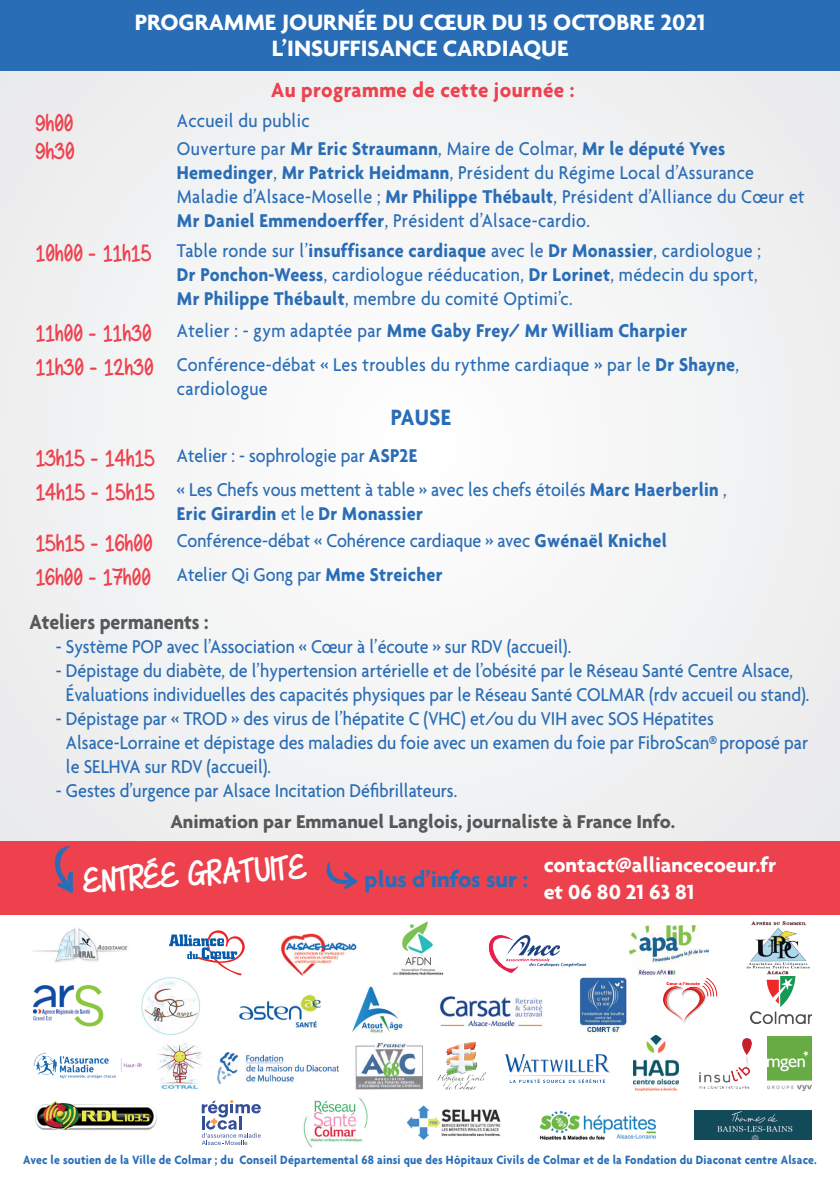
<style>
.page{position:relative;width:840px;height:1191px;background:#fff}
.page>*{position:absolute;margin:0;border:0;box-sizing:border-box;transform-origin:0 0}
.t1{font:700 38px "Swagger";color:#fff}
.SWAGGER_ROUGE_C13{font:700 24px "Swagger";letter-spacing:.02em;color:#ee414e;scale:.9 1}
.t2{font:700 24px "Agenda";color:#fff}
.SWAGGER_ROUGE_C13-2{font:700 24px "Agenda";color:#296db6}
.SWAGGER_ROUGE_C13-3{font:700 24px "Agenda";color:#296db6;scale:.9 1}
.t3{font:700 22px/26.4px "Agenda";color:#fff}
.t4{font:700 22px "Agenda";letter-spacing:.02em;color:#ee414e;scale:.95 1}
.t5{font:700 22px "Agenda";color:#57585a;scale:.9 1}
.t6{font:500 20px/24px "Agenda";color:#296db6;scale:.9 1}
.t7{font:500 20px/24px "Agenda";letter-spacing:.02em;color:#296db6;scale:.9 1}
.t8{font:700 20px "Agenda";color:#57585a}
.t9{font:700 20px "Agenda";letter-spacing:.02em;color:#296db6;scale:.9 1}
.t10{font:700 13px "Agenda";letter-spacing:.02em;color:#296db6;scale:.9 1}
.t11{font:900 4px "Arial";color:#ee1d23}
.s1{font-weight:700}
.s2{font-weight:500}
</style>
<div class="page">
<div style="left:0;top:0;width:839px;height:905px;background:#f2f3f4"></div>
<div style="left:0;top:841px;width:839px;height:73px;background:#ee414e"></div>
<svg style="left:326px;top:861px;width:31px;height:28px"></svg>
<svg style="left:55px;top:846px;width:18px;height:47px"></svg>
<div style="left:0;top:0;width:839px;height:71px;background:#296db6"></div>
<img style="left:32px;top:928px;width:96px;height:34px">
<svg style="left:169px;top:930px;width:75px;height:45px"></svg>
<img style="left:281px;top:933px;width:75px;height:42px">
<img style="left:392px;top:921px;width:51px;height:54px">
<img style="left:488px;top:935px;width:99px;height:39px">
<img style="left:629px;top:925px;width:79px;height:50px">
<img style="left:746px;top:921px;width:64px;height:54px">
<img style="left:32px;top:985px;width:72px;height:41px">
<img style="left:141px;top:977px;width:59px;height:58px">
<img style="left:239px;top:995px;width:82px;height:33px">
<img style="left:352px;top:986px;width:51px;height:47px">
<img style="left:440px;top:996px;width:103px;height:31px">
<img style="left:579px;top:978px;width:47px;height:55px">
<img style="left:663px;top:986px;width:41px;height:38px">
<svg style="left:701px;top:977px;width:15px;height:20px"></svg>
<img style="left:750px;top:977px;width:61px;height:46px">
<img style="left:33px;top:1052px;width:108px;height:26px">
<img style="left:158px;top:1043px;width:44px;height:46px">
<img style="left:218px;top:1052px;width:120px;height:32px">
<img style="left:355px;top:1042px;width:68px;height:48px">
<img style="left:437px;top:1041px;width:49px;height:49px">
<img style="left:505px;top:1054px;width:105px;height:29px">
<img style="left:633px;top:1035px;width:45px;height:56px">
<img style="left:699px;top:1038px;width:52px;height:50px">
<img style="left:767px;top:1036px;width:44px;height:55px">
<img style="left:35px;top:1101px;width:122px;height:29px">
<svg style="left:202px;top:1100px;width:59px;height:45px"></svg>
<img style="left:303px;top:1098px;width:65px;height:50px">
<img style="left:407px;top:1105px;width:93px;height:34px">
<img style="left:539px;top:1110px;width:116px;height:30px">
<img style="left:694px;top:1110px;width:117px;height:30px">
<p class="t2" style="left:135px;top:8px;width:571px">PROGRAMME JOURNÉE DU CŒUR DU 15 OCTOBRE 2021</p>
<p class="t2" style="left:271px;top:34px;width:298px">L’INSUFFISANCE CARDIAQUE</p>
<p class="t4" style="left:271px;top:76px;width:320px">Au programme de cette journée :</p>
<p class="SWAGGER_ROUGE_C13" style="left:35px;top:111px;width:43px">9h00</p>
<p class="t7" style="left:177px;top:108px;width:149px">Accueil du public</p>
<p class="SWAGGER_ROUGE_C13" style="left:35px;top:139px;width:44px">9h30</p>
<p class="t7" style="left:177px;top:136px;width:698px">Ouverture par <span class="s1">Mr Eric Straumann</span>, Maire de Colmar, <span class="s1">Mr le député Yves Hemedinger</span>, <span class="s1">Mr Patrick Heidmann</span>, Président du Régime Local d’Assurance Maladie d’Alsace-Moselle ; <span class="s1">Mr Philippe Thébault</span>, Président d’Alliance du Cœur et <span class="s1">Mr Daniel Emmendoerffer</span>, Président d’Alsace-cardio.</p>
<p class="SWAGGER_ROUGE_C13" style="left:35px;top:241px;width:130px">10h00 - 11h15</p>
<p class="t7" style="left:177px;top:238px;width:650px">Table ronde sur l’<span class="s1">insuffisance cardiaque</span> avec le <span class="s1">Dr Monassier</span>, cardiologue ;<br><span class="s1">Dr Ponchon-Weess</span>, cardiologue rééducation, <span class="s1">Dr Lorinet</span>, médecin du sport,<br><span class="s1">Mr Philippe Thébault</span>, membre du comité Optimi’c.</p>
<p class="SWAGGER_ROUGE_C13" style="left:35px;top:321px;width:130px">11h00 - 11h30</p>
<p class="t9" style="left:177px;top:318px;width:568px"><span class="s2">Atelier : - gym adaptée par</span> Mme Gaby Frey/ Mr William Charpier</p>
<p class="SWAGGER_ROUGE_C13" style="left:35px;top:355px;width:132px">11h30 - 12h30</p>
<p class="t7" style="left:177px;top:352px;width:625px">Conférence-débat « Les troubles du rythme cardiaque » par le <span class="s1">Dr Shayne</span>, cardiologue</p>
<p class="SWAGGER_ROUGE_C13-3" style="left:390px;top:402px;width:68px">PAUSE</p>
<p class="SWAGGER_ROUGE_C13" style="left:35px;top:445px;width:134px">13h15 - 14h15</p>
<p class="t6" style="left:177px;top:443px;width:268px">Atelier : - sophrologie par <span class="s1">ASP2E</span></p>
<p class="SWAGGER_ROUGE_C13" style="left:35px;top:479px;width:134px">14h15 - 15h15</p>
<p class="t6" style="left:177px;top:477px;width:612px">« Les Chefs vous mettent à table » avec les chefs étoilés <span class="s1">Marc Haerberlin</span> ,<br><span class="s1">Eric Girardin</span> et le <span class="s1">Dr Monassier</span></p>
<p class="SWAGGER_ROUGE_C13" style="left:35px;top:530px;width:131px">15h15 - 16h00</p>
<p class="t6" style="left:177px;top:528px;width:545px">Conférence-débat « Cohérence cardiaque » avec <span class="s1">Gwénaël Knichel</span></p>
<p class="SWAGGER_ROUGE_C13" style="left:35px;top:565px;width:129px">16h00 - 17h00</p>
<p class="t6" style="left:177px;top:562px;width:296px">Atelier Qi Gong par <span class="s1">Mme Streicher</span></p>
<p class="t5" style="left:29px;top:608px;width:200px">Ateliers permanents :</p>
<p class="t6" style="left:56px;top:634px;width:574px">- Système POP avec l’Association « Cœur à l’écoute » sur RDV (accueil).</p>
<p class="t6" style="left:66px;top:658px;width:827px;text-indent:-10px">- Dépistage du diabète, de l’hypertension artérielle et de l’obésité par le Réseau Santé Centre Alsace,<br>Évaluations individuelles des capacités physiques par le Réseau Santé COLMAR (rdv accueil ou stand).</p>
<p class="t6" style="left:66px;top:706px;width:825px;text-indent:-10px">- Dépistage par « TROD » des virus de l’hépatite C (VHC) et/ou du VIH avec SOS Hépatites<br>Alsace-Lorraine et dépistage des maladies du foie avec un examen du foie par FibroScan® proposé par le SELHVA sur RDV (accueil).</p>
<p class="t6" style="left:56px;top:778px;width:447px">- Gestes d’urgence par Alsace Incitation Défibrillateurs.</p>
<p class="t8" style="left:170px;top:809px;width:506px">Animation par Emmanuel Langlois, journaliste à France Info.</p>
<p class="t1" style="left:82px;top:861px;width:224px;rotate:-4deg">ENTRÉE GRATUITE</p>
<p class="SWAGGER_ROUGE_C13-2" style="left:364px;top:864px;width:165px">plus d’infos sur :</p>
<p class="t3" style="left:543px;top:851px;width:234px">contact@alliancecoeur.fr et 06 80 21 63 81</p>
<p class="t11" style="left:666px;top:980px;width:35px">Cœur à l’écoute</p>
<p class="t10" style="left:23px;top:1151px;width:882px">Avec le soutien de la Ville de Colmar ; du Conseil Départemental 68 ainsi que des Hôpitaux Civils de Colmar et de la Fondation du Diaconat centre Alsace.</p>
</div>
